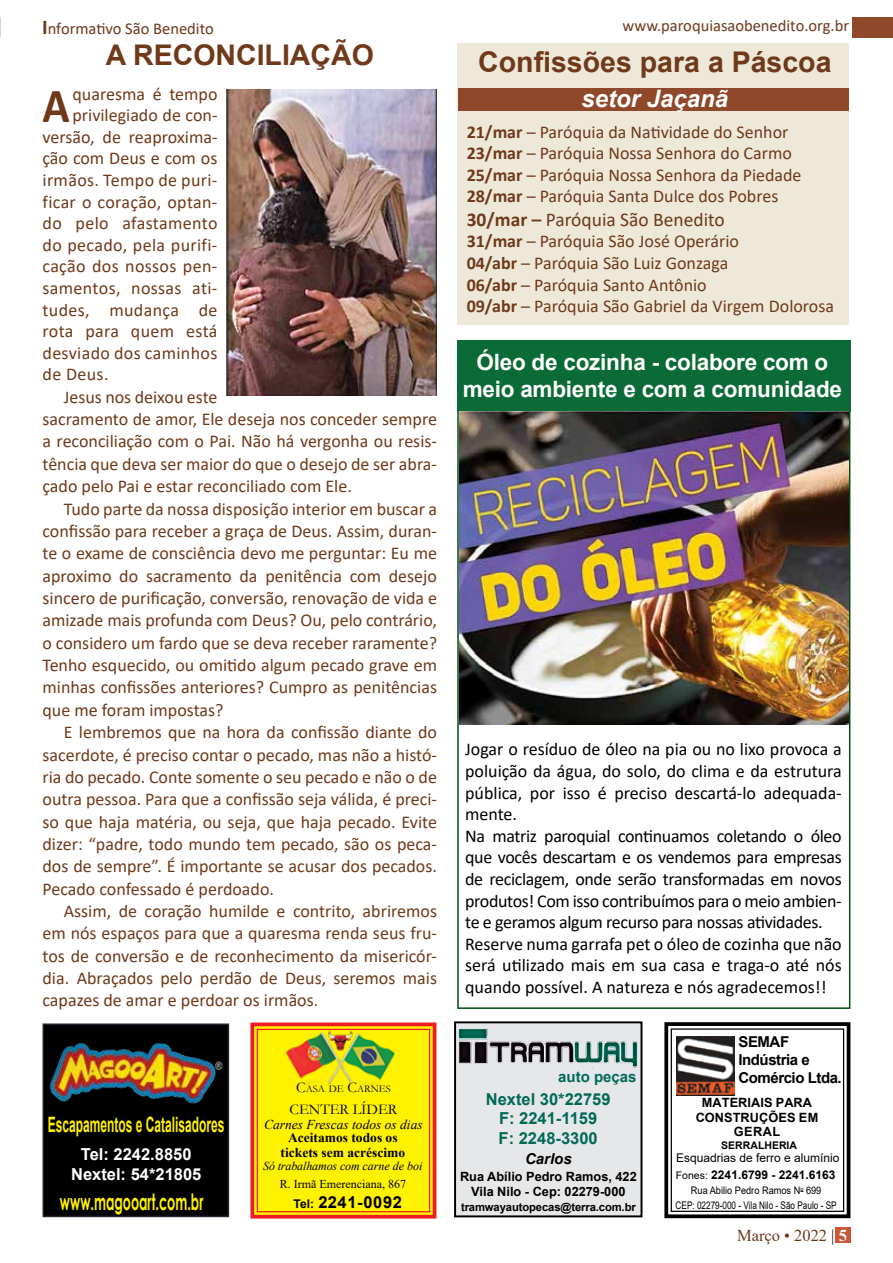
<style>
.page{position:relative;width:893px;height:1263px;background:#fff}
.page>*{position:absolute;margin:0;border:0;box-sizing:border-box;transform-origin:0 0}
.t1{font:700 49.35px "Calibri";color:#6f381a;scale:.91 1}
.t2{font:700 28.5px "Arial";color:#6f391a}
.t3{font:italic 700 24px "Arial";color:#fff}
.t4{font:700 22.5px/27px "Arial";letter-spacing:-.01em;color:#fff;text-align:center}
.t5{font:700 22.5px "Century Gothic";color:#fff200;scale:.57 1}
.t6{font:700 21.15px "Arial";color:#fff200;scale:.57 1}
.t7{font:19.5px "Calibri";color:#6f391a}
.t8{font:18px/21.6px "Calibri";color:#6f391a}
.t9{font:18px/21.6px "Calibri";letter-spacing:-.02em;color:#000}
.t10{font:18px "Calibri";letter-spacing:.02em;color:#6f391a}
.t11{font:16.5px "Calibri";color:#6f381a}
.t12{font:700 16.5px/19.5px "Arial";color:#006a54;text-align:center}
.t13{font:700 16.5px/19.8px "Arial";color:#fff;text-align:center}
.t14{font:700 16.5px "Arial";letter-spacing:.04em;color:#000}
.t15{font:16.5px "Times New Roman";color:#6f381a}
.t16{font:700 15px/18px "Arial";letter-spacing:-.03em;color:#000}
.t17{font:700 15px "Arial";color:#006a54}
.t18{font:italic 700 15px "Arial";color:#000}
.t19{font:14.85px "Garamond";color:#000}
.t20{font:700 13.5px/15px "Times New Roman";color:#000;text-align:center}
.t21{font:italic 13.5px "Times New Roman";color:#000}
.t22{font:700 12.75px/15px "Arial";color:#000;text-align:center}
.t23{font:italic 12px "Times New Roman";letter-spacing:-.01em;color:#000}
.t24{font:12px "Arial";color:#000}
.t25{font:700 12px "Arial";color:#000}
.t26{font:12px "Times New Roman";color:#000}
.t27{font:700 11.25px "Arial";letter-spacing:-.01em;color:#000}
.t28{font:10.5px "Arial";color:#000;scale:.78 1}
.t29{font:700 10.5px "Arial";color:#000}
.t30{font:10.35px "Arial";color:#000;scale:.89 1}
.t31{font:10.35px "Garamond";color:#000}
.s1{font-weight:700;font-size:21px;color:#6f391a}
.s2{font-size:14.85px}
.s3{font-size:12px}
.s4{font-weight:700}
.s5{font-weight:400;font-size:10.5px}
.s6{color:#000}
.s7{font-weight:700;color:#fff}
</style>
<div class="page">
<div style="left:835px;top:1228px;width:16px;height:15px;background:#c85737"></div>
<div style="left:852px;top:17px;width:41px;height:20px;background:#8f482a"></div>
<img style="left:226px;top:90px;width:210px;height:305px">
<div style="left:43px;top:1023px;width:186px;height:194px;background:#000;border:2px solid #222331"></div>
<img style="left:49px;top:1043px;width:174px;height:61px">
<svg style="left:250px;top:1022px;width:187px;height:197px;background:#fddc06"></svg>
<div style="left:257px;top:1029px;width:173px;height:183px;border:1px solid #ed1d24"></div>
<img style="left:286px;top:1026px;width:110px;height:60px">
<div style="left:455px;top:1022px;width:186px;height:194px;background:#e6e7e8"></div>
<div style="left:454px;top:1021px;width:188px;height:196px;border:2px solid #000"></div>
<img style="left:459px;top:1028px;width:179px;height:41px">
<svg style="left:664px;top:1022px;width:187px;height:197px"></svg>
<div style="left:457px;top:363px;width:393px;height:646px;background:#fff;border:2px solid #004d12"></div>
<div style="left:457px;top:340px;width:393px;height:72px;background:#0a6b37"></div>
<img style="left:460px;top:412px;width:389px;height:313px">
<div style="left:458px;top:44px;width:391px;height:281px;background:#eee8d9"></div>
<div style="left:459px;top:88px;width:390px;height:23px;background:#8f482a"></div>
<p class="t11" style="left:42px;top:17px;width:173px"><span class="s1">I</span>nformativo São Benedito</p>
<h2 class="t2" style="left:106px;top:35px;width:270px">A RECONCILIAÇÃO</h2>
<p class="t8" style="left:73px;top:82px;width:146px">quaresma é tempo</p>
<p class="t8" style="left:73px;top:104px;width:146px">privilegiado de con-</p>
<p class="t8" style="left:43px;top:126px;width:176px">versão, de reaproxima-</p>
<p class="t8" style="left:43px;top:147px;width:176px">ção com Deus e com os</p>
<p class="t10" style="left:43px;top:167px;width:176px">irmãos. Tempo de puri-</p>
<p class="t10" style="left:43px;top:189px;width:176px">ficar o coração, optan-</p>
<p class="t10" style="left:43px;top:211px;width:176px">do pelo afastamento</p>
<p class="t10" style="left:43px;top:232px;width:176px">do pecado, pela purifi-</p>
<p class="t10" style="left:43px;top:254px;width:176px">cação dos nossos pen-</p>
<p class="t10" style="left:43px;top:275px;width:176px">samentos, nossas ati-</p>
<p class="t10" style="left:43px;top:297px;width:176px">tudes, mudança de</p>
<p class="t10" style="left:43px;top:319px;width:176px">rota para quem está</p>
<p class="t10" style="left:43px;top:340px;width:176px">desviado dos caminhos</p>
<p class="t8" style="left:43px;top:363px;width:68px">de Deus.</p>
<p class="t8" style="left:64px;top:385px;width:155px">Jesus nos deixou este</p>
<p class="t8" style="left:43px;top:408px;width:396px">sacramento de amor, Ele deseja nos conceder sempre</p>
<p class="t8" style="left:43px;top:430px;width:396px">a reconciliação com o Pai. Não há vergonha ou resis-</p>
<p class="t8" style="left:43px;top:453px;width:396px">tência que deva ser maior do que o desejo de ser abra-</p>
<p class="t8" style="left:43px;top:475px;width:311px">çado pelo Pai e estar reconciliado com Ele.</p>
<p class="t8" style="left:64px;top:497px;width:375px">Tudo parte da nossa disposição interior em buscar a</p>
<p class="t8" style="left:43px;top:520px;width:396px">confissão para receber a graça de Deus. Assim, duran-</p>
<p class="t8" style="left:43px;top:542px;width:396px">te o exame de consciência devo me perguntar: Eu me</p>
<p class="t8" style="left:43px;top:564px;width:396px">aproximo do sacramento da penitência com desejo</p>
<p class="t8" style="left:43px;top:587px;width:396px">sincero de purificação, conversão, renovação de vida e</p>
<p class="t8" style="left:43px;top:609px;width:396px">amizade mais profunda com Deus? Ou, pelo contrário,</p>
<p class="t8" style="left:43px;top:631px;width:396px">o considero um fardo que se deva receber raramente?</p>
<p class="t8" style="left:43px;top:654px;width:396px">Tenho esquecido, ou omitido algum pecado grave em</p>
<p class="t8" style="left:43px;top:676px;width:396px">minhas confissões anteriores? Cumpro as penitências</p>
<p class="t8" style="left:43px;top:698px;width:183px">que me foram impostas?</p>
<p class="t8" style="left:64px;top:721px;width:375px">E lembremos que na hora da confissão diante do</p>
<p class="t8" style="left:43px;top:743px;width:396px">sacerdote, é preciso contar o pecado, mas não a histó-</p>
<p class="t8" style="left:43px;top:766px;width:396px">ria do pecado. Conte somente o seu pecado e não o de</p>
<p class="t8" style="left:43px;top:788px;width:396px">outra pessoa. Para que a confissão seja válida, é preci-</p>
<p class="t8" style="left:43px;top:810px;width:396px">so que haja matéria, ou seja, que haja pecado. Evite</p>
<p class="t8" style="left:43px;top:833px;width:396px">dizer: “padre, todo mundo tem pecado, são os peca-</p>
<p class="t8" style="left:43px;top:855px;width:396px">dos de sempre”. É importante se acusar dos pecados.</p>
<p class="t8" style="left:43px;top:877px;width:233px">Pecado confessado é perdoado.</p>
<p class="t8" style="left:64px;top:900px;width:375px">Assim, de coração humilde e contrito, abriremos</p>
<p class="t8" style="left:43px;top:922px;width:396px">em nós espaços para que a quaresma renda seus fru-</p>
<p class="t8" style="left:43px;top:944px;width:396px">tos de conversão e de reconhecimento da misericór-</p>
<p class="t8" style="left:43px;top:967px;width:396px">dia. Abraçados pelo perdão de Deus, seremos mais</p>
<p class="t8" style="left:43px;top:989px;width:277px">capazes de amar e perdoar os irmãos.</p>
<h1 class="t1" style="left:43px;top:71px;width:31px">A</h1>
<p class="t6" style="left:48px;top:1109px;width:312px">Escapamentos e Catalisadores</p>
<p class="t13" style="left:71px;top:1144px;width:132px">Tel: 2242.8850<br>Nextel: 54*21805</p>
<p class="t5" style="left:60px;top:1184px;width:253px">www.magooart.com.br</p>
<p class="t31" style="left:296px;top:1082px;width:96px"><span class="s2">C</span>ASA DE <span class="s2">C</span>ARNES</p>
<p class="t19" style="left:290px;top:1099px;width:109px">CENTER LÍDER</p>
<p class="t21" style="left:264px;top:1115px;width:160px">Carnes Frescas todos os dias</p>
<p class="t20" style="left:281px;top:1129px;width:126px">Aceitamos todos os tickets sem acréscimo</p>
<p class="t23" style="left:263px;top:1158px;width:161px">Só trabalhamos com carne de boi</p>
<p class="t26" style="left:280px;top:1175px;width:128px">R. Irmã Emerenciana, 867</p>
<p class="t14" style="left:294px;top:1190px;width:110px"><span class="s3">Tel:</span> 2241-0092</p>
<p class="t11" style="left:623px;top:14px;width:228px">www.paroquiasaobenedito.org.br</p>
<h2 class="t2" style="left:478px;top:42px;width:355px">Confissões para a Páscoa</h2>
<h3 class="t3" style="left:582px;top:82px;width:148px">setor Jaçanã</h3>
<p class="t8" style="left:467px;top:120px;width:336px"><span class="s4">21/mar</span> – Paróquia da Natividade do Senhor <span class="s4">23/mar</span> – Paróquia Nossa Senhora do Carmo <span class="s4">25/mar</span> – Paróquia Nossa Senhora da Piedade <span class="s4">28/mar</span> – Paróquia Santa Dulce dos Pobres</p>
<p class="t7" style="left:467px;top:206px;width:260px"><span class="s4">30/mar –</span> Paróquia São Benedito</p>
<p class="t8" style="left:467px;top:230px;width:369px"><span class="s4">31/mar</span> – Paróquia São José Operário<br><span class="s4">04/abr</span> – Paróquia São Luiz Gonzaga<br><span class="s4">06/abr</span> – Paróquia Santo Antônio<br><span class="s4">09/abr</span> – Paróquia São Gabriel da Virgem Dolorosa</p>
<p class="t4" style="left:463px;top:349px;width:381px">Óleo de cozinha - colabore com o meio ambiente e com a comunidade</p>
<p class="t9" style="left:465px;top:738px;width:378px">Jogar o resíduo de óleo na pia ou no lixo provoca a poluição da água, do solo, do clima e da estrutura pública, por isso é preciso descartá-lo adequada&shy;mente.<br>Na matriz paroquial continuamos coletando o óleo que vocês descartam e os vendemos para empresas de reciclagem, onde serão transformadas em novos produtos! Com isso contribuímos para o meio ambien&shy;te e geramos algum recurso para nossas atividades.<br>Reserve numa garrafa pet o óleo de cozinha que não será utilizado mais em sua casa e traga-o até nós quando possível. A natureza e nós agradecemos!!</p>
<p class="t17" style="left:558px;top:1066px;width:80px">auto peças</p>
<p class="t12" style="left:486px;top:1089px;width:126px">Nextel 30*22759<br>F: 2241-1159<br>F: 2248-3300</p>
<p class="t18" style="left:525px;top:1148px;width:48px">Carlos</p>
<p class="t22" style="left:460px;top:1169px;width:178px">Rua Abílio Pedro Ramos, 422<br>Vila Nilo - Cep: 02279-000</p>
<p class="t27" style="left:461px;top:1199px;width:176px">tramwayautopecas@terra.com.br</p>
<p class="t16" style="left:738px;top:1032px;width:105px">SEMAF<br>Indústria e<br>Comércio Ltda.</p>
<p class="t22" style="left:696px;top:1095px;width:124px">MATERIAIS PARA<br>CONSTRUÇÕES EM</p>
<p class="t22" style="left:734px;top:1124px;width:48px">GERAL</p>
<p class="t29" style="left:721px;top:1138px;width:77px">SERRALHERIA</p>
<p class="t24" style="left:676px;top:1149px;width:165px">Esquadrias de ferro e alumínio</p>
<p class="t30" style="left:691px;top:1183px;width:148px">Rua Abilio Pedro Ramos N<sup>o</sup> 699</p>
<p class="t28" style="left:676px;top:1197px;width:208px">CEP: 02279-000 - Vila Nilo - São Paulo - SP</p>
<p class="t25" style="left:676px;top:1167px;width:161px"><span class="s5">Fones:</span> 2241.6799 - 2241.6163</p>
<p class="t15" style="left:737px;top:1224px;width:111px">Março • 2022 <span class="s6">|</span> <span class="s7">5</span></p>
</div>
